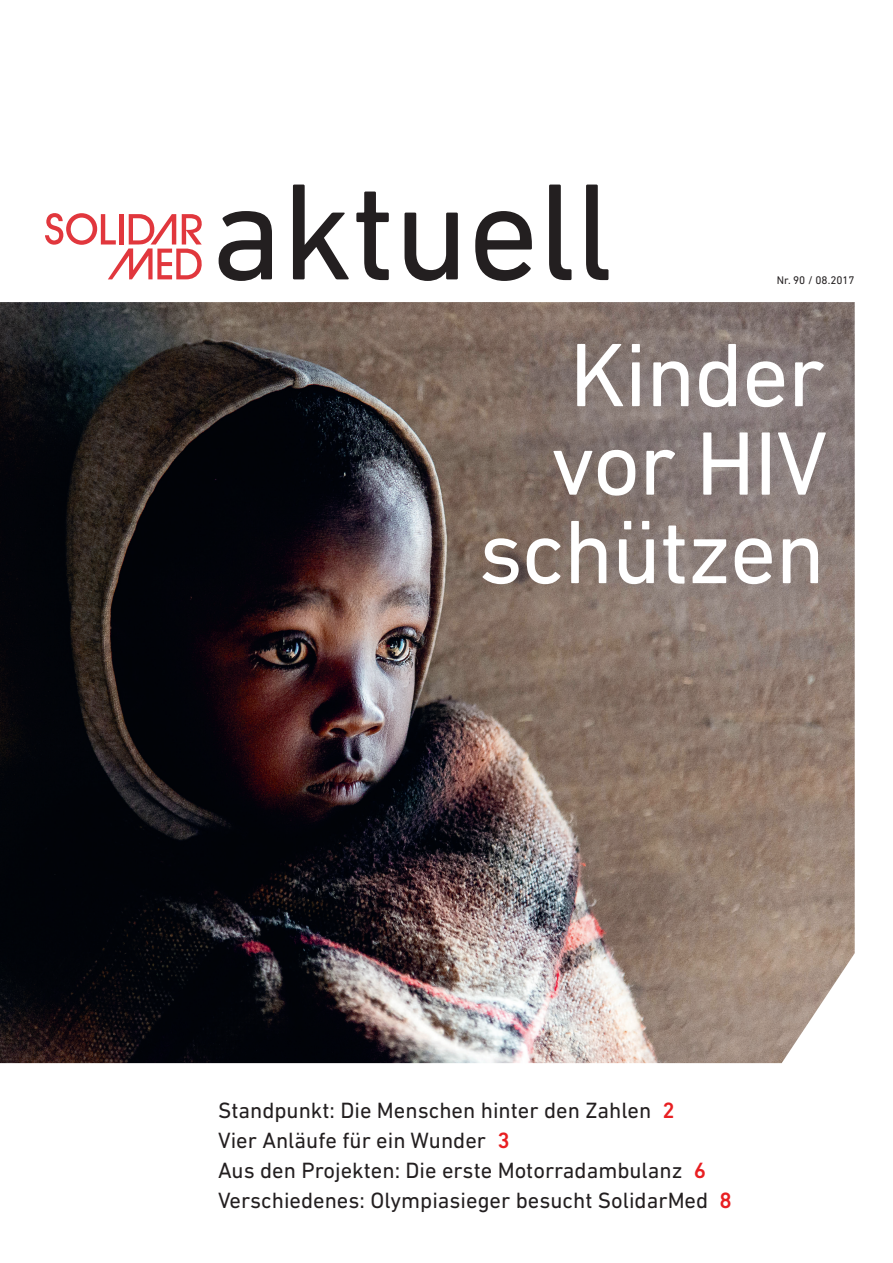
<style>
.page{position:relative;width:893px;height:1263px;background:#fff}
.page>*{position:absolute;margin:0;border:0;box-sizing:border-box;transform-origin:0 0}
.t1{font:139.5px "DIN Next LT Pro";letter-spacing:-.01em;color:#231f20}
.t2{font:91.5px/88.5px "DIN Next LT Pro";letter-spacing:-.015em;color:#fff;text-align:right}
.t3{font:22.5px/30px "DIN Next LT Pro";color:#231f20}
.t4{font:11.25px "DIN Next LT Pro";color:#231f20}
.s1{font-weight:500;color:#e81f22}
</style>
<div class="page">
<img style="left:0;top:302px;width:855px;height:761px">
<svg style="left:45px;top:213px;width:157px;height:66px"></svg>
<h1 class="t1" style="left:210px;top:151px;width:405px">aktuell</h1>
<p class="t4" style="left:777px;top:274px;width:79px">Nr. 90 / 08.2017</p>
<h2 class="t2" style="left:478px;top:330px;width:351px">Kinder vor HIV schützen</h2>
<p class="t3" style="left:218px;top:1094px;width:515px">Standpunkt: Die Menschen hinter den Zahlen <span class="s1">2<br></span>Vier Anläufe für ein Wunder <span class="s1">3<br></span>Aus den Projekten: Die erste Motorradambulanz <span class="s1">6<br></span>Verschiedenes: Olympiasieger besucht SolidarMed <span class="s1">8</span></p>
</div>
